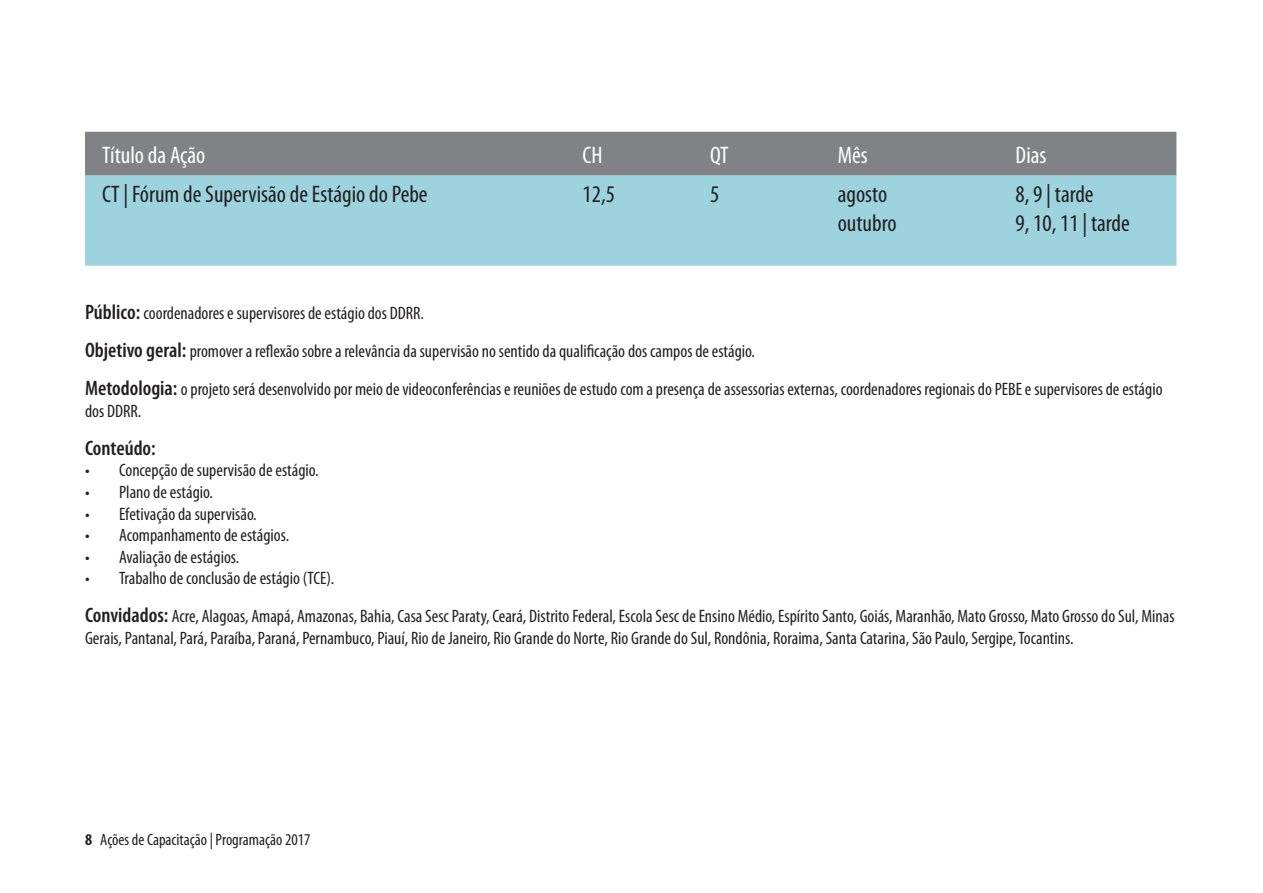
<style>
.page{position:relative;width:1263px;height:893px;background:#fff}
.page>*{position:absolute;margin:0;border:0;box-sizing:border-box;transform-origin:0 0}
.t1{font:condensed 24px/28.8px "Myriad Pro";color:#231f20}
.t2{font:condensed 24px "Myriad Pro";color:#fff}
.t3{font:600 condensed 21px "Myriad Pro";color:#231f20}
.t4{font:condensed 18px/38px "Myriad Pro";color:#231f20}
.t5{font:condensed 16.5px "Myriad Pro";color:#231f20}
.s1{font-weight:600;font-size:21px}
.s2{font-weight:700}
</style>
<div class="page">
<div style="left:85px;top:132px;width:1091px;height:44px;background:#808285"></div>
<div style="left:85px;top:176px;width:1091px;height:90px;background:#9cd3de"></div>
<h1 class="t2" style="left:102px;top:142px;width:105px">Título da Ação</h1>
<h1 class="t2" style="left:583px;top:142px;width:22px">CH</h1>
<h1 class="t2" style="left:710px;top:142px;width:20px">QT</h1>
<h1 class="t2" style="left:838px;top:142px;width:32px">Mês</h1>
<h1 class="t2" style="left:1015px;top:142px;width:32px">Dias</h1>
<h1 class="t1" style="left:102px;top:180px;width:327px">CT | Fórum de Supervisão de Estágio do Pebe</h1>
<h1 class="t1" style="left:583px;top:180px;width:34px">12,5</h1>
<h1 class="t1" style="left:710px;top:180px;width:11px">5</h1>
<h1 class="t1" style="left:838px;top:180px;width:60px">agosto outubro</h1>
<h1 class="t1" style="left:1015px;top:180px;width:116px">8, 9 | tarde<br>9, 10, 11 | tarde</h1>
<p class="t4" style="left:85px;top:295px;width:1079px"><span class="s1">Público:</span> coordenadores e supervisores de estágio dos DDRR.<br><span class="s1">Objetivo geral:</span> promover a reflexão sobre a relevância da supervisão no sentido da qualificação dos campos de estágio.<br><span class="s1">Metodologia:</span> o projeto será desenvolvido por meio de videoconferências e reuniões de estudo com a presença de assessorias externas, coordenadores regionais do PEBE e supervisores de estágio</p>
<p class="t4" style="left:85px;top:392px;width:58px">dos DDRR.</p>
<p class="t3" style="left:85px;top:436px;width:72px">Conteúdo:</p>
<p class="t4" style="left:85px;top:452px;width:235px">• Concepção de supervisão de estágio.</p>
<p class="t4" style="left:85px;top:473px;width:129px">• Plano de estágio.</p>
<p class="t4" style="left:85px;top:495px;width:173px">• Efetivação da supervisão.</p>
<p class="t4" style="left:85px;top:517px;width:206px">• Acompanhamento de estágios.</p>
<p class="t4" style="left:85px;top:538px;width:156px">• Avaliação de estágios.</p>
<p class="t4" style="left:85px;top:560px;width:1091px">• Trabalho de conclusão de estágio (TCE).<br><span class="s1">Convidados:</span> Acre, Alagoas, Amapá, Amazonas, Bahia, Casa Sesc Paraty, Ceará, Distrito Federal, Escola Sesc de Ensino Médio, Espírito Santo, Goiás, Maranhão, Mato Grosso, Mato Grosso do Sul, Minas</p>
<p class="t4" style="left:85px;top:619px;width:990px">Gerais, Pantanal, Pará, Paraíba, Paraná, Pernambuco, Piauí, Rio de Janeiro, Rio Grande do Norte, Rio Grande do Sul, Rondônia, Roraima, Santa Catarina, São Paulo, Sergipe, Tocantins.</p>
<p class="t5" style="left:85px;top:830px;width:227px"><span class="s2">8</span> Ações de Capacitação | Programação 2017</p>
</div>
